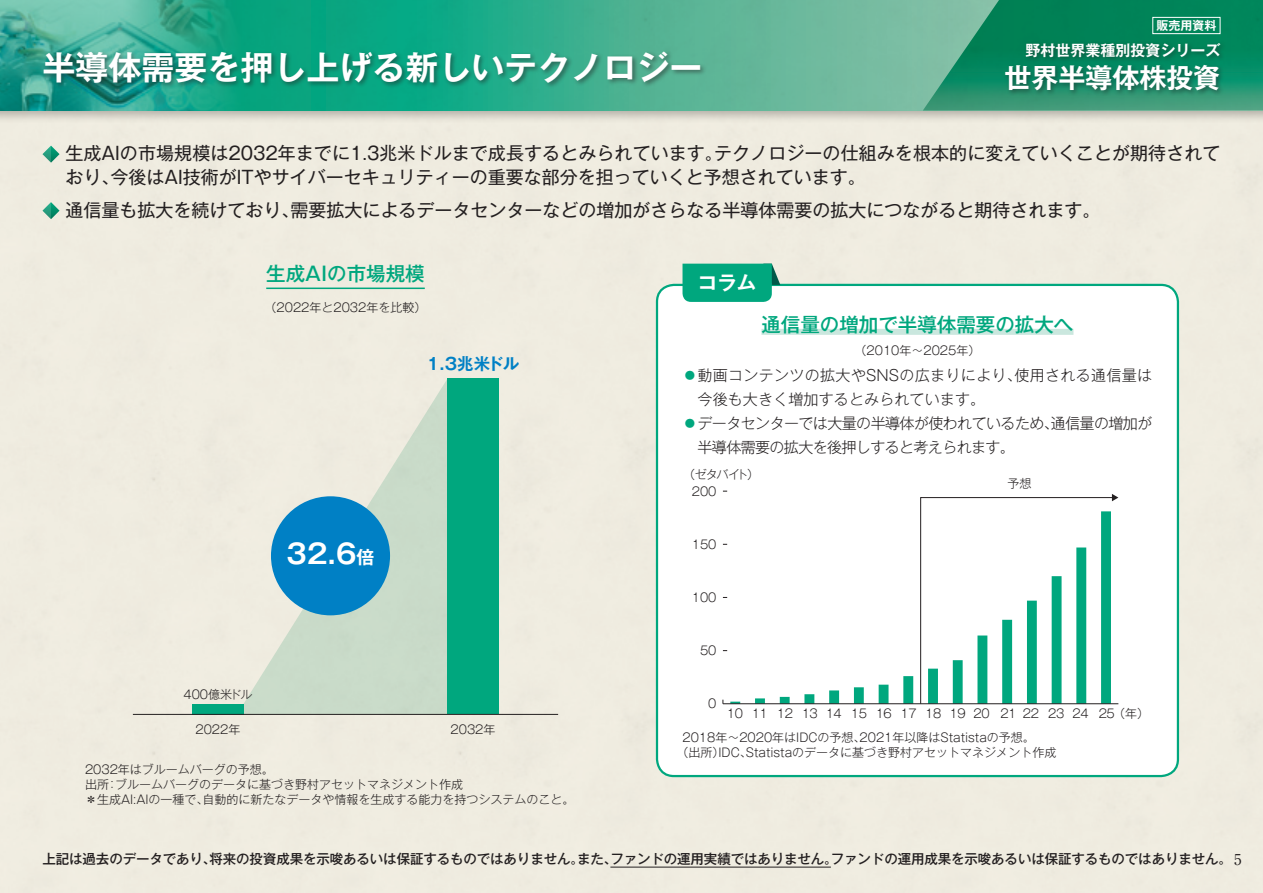
<style>
.page{position:relative;width:1263px;height:893px;background:#fff}
.page>*{position:absolute;margin:0;border:0;box-sizing:border-box;transform-origin:0 0}
.t1{font:700 33px "Gothic MB101 Pr 5 De";color:#fff}
.t2{font:700 27px "Gothic MB101 Pr 5 De";color:#fff}
.t3{font:500 19.5px "Gothic MB101 Pr 5";color:#00a77e}
.t4{font:700 19.5px "Gothic MB101 Pr 5 De";color:#fff}
.t5{font:18px/24px "Gothic MB101 Pr 5";color:#231f20}
.t6{font:700 16.5px "Gothic MB101 Pr 5 De";letter-spacing:-.025em;color:#0080c5}
.t7{font:300 15px "Gothic MB101 Pr 5";letter-spacing:-.04em;color:#231f20}
.t8{font:300 15px "Gothic MB101 Pr 5";letter-spacing:.025em;color:#231f20}
.t9{font:300 15px "Gothic MB101 Pr 5";letter-spacing:.01em;color:#231f20}
.t10{font:700 15px "Gothic MB101 Pr 5 De";color:#fff}
.t11{font:15px "Ryumin Pr 5";color:#231f20}
.t12{font:500 13.5px "Gothic MB101 Pr 5";letter-spacing:-.01em;color:#231f20}
.t13{font:300 12px/15px "Gothic MB101 Pr 5";color:#231f20}
.t14{font:300 12px "Gothic MB101 Pr 5";letter-spacing:-.03em;color:#231f20}
.t15{font:700 12px "Gothic MB101 Pr 5 De";color:#fff}
.s1{font-size:18px}
.s2{font-weight:400;color:#00a77e}
</style>
<div class="page">
<div style="left:0;top:123px;width:1263px;height:770px;background:#efece0"></div>
<div style="left:0;top:0;width:1263px;height:123px;background:#231f20;opacity:.3"></div>
<svg style="left:242px;top:0;width:681px;height:111px;background:#42b191"></svg>
<svg style="left:923px;top:0;width:340px;height:111px;background:#25936e"></svg>
<img style="left:0;top:0;width:242px;height:111px">
<div style="left:41px;top:48px;width:665px;height:41px;background:#231f20;opacity:.5"></div>
<hr style="left:610px;top:867px;width:221px;height:1px;background:#231f20">
<div style="left:1152px;top:17px;width:68px;height:17px;border:1px solid #fff"></div>
<div style="left:1003px;top:40px;width:223px;height:56px;background:#231f20;opacity:.5"></div>
<svg style="left:43px;top:146px;width:17px;height:17px"></svg>
<svg style="left:43px;top:202px;width:17px;height:17px"></svg>
<hr style="left:266px;top:288px;width:159px;height:1px;background:#00a77e">
<svg style="left:243px;top:378px;width:205px;height:336px;background:#dae2d3"></svg>
<div style="left:448px;top:378px;width:51px;height:336px;background:#00a77e"></div>
<div style="left:192px;top:704px;width:51px;height:10px;background:#00a77e"></div>
<hr style="left:133px;top:714px;width:425px;height:1px;background:#231f20">
<div style="left:271px;top:496px;width:119px;height:119px;background:#0080c5;border-radius:50%"></div>
<div style="left:657px;top:285px;width:521px;height:491px;background:#fff;border-radius:17px"></div>
<div style="left:656px;top:284px;width:523px;height:493px;border:2px solid #00a77e;border-radius:17px"></div>
<div style="left:761px;top:329px;width:312px;height:6px;background:#cae7de"></div>
<svg style="left:682px;top:264px;width:98px;height:38px;background:#11aa85"></svg>
<svg style="left:730px;top:676px;width:184px;height:27px"></svg>
<hr style="left:723px;top:703px;width:395px;height:1px;background:#231f20">
<svg style="left:920px;top:494px;width:198px;height:210px"></svg>
<h1 class="t1" style="left:43px;top:40px;width:662px">半導体需要を押し上げる新しいテクノロジー</h1>
<p class="t15" style="left:1156px;top:16px;width:61px">販売用資料</p>
<p class="t10" style="left:1025px;top:38px;width:196px">野村世界業種別投資シリーズ</p>
<h2 class="t2" style="left:1004px;top:55px;width:217px">世界半導体株投資</h2>
<h3 class="t5" style="left:66px;top:140px;width:1156px">生成AIの市場規模は2032年までに1.3兆米ドルまで成長するとみられています。テクノロジーの仕組みを根本的に変えていくことが期待されており、今後はAI技術がITやサイバーセキュリティーの重要な部分を担っていくと予想されています。</h3>
<h3 class="t5" style="left:66px;top:197px;width:1037px">通信量も拡大を続けており、需要拡大によるデータセンターなどの増加がさらなる半導体需要の拡大につながると期待されます。</h3>
<h3 class="t3" style="left:266px;top:257px;width:160px">生成AIの市場規模</h3>
<p class="t13" style="left:265px;top:299px;width:163px">（2022年と2032年を比較）</p>
<h3 class="t6" style="left:427px;top:350px;width:94px">1.3兆米ドル</h3>
<h2 class="t2" style="left:286px;top:531px;width:89px">32.6<span class="s1">倍</span></h2>
<p class="t13" style="left:183px;top:686px;width:70px">400億米ドル</p>
<p class="t13" style="left:195px;top:720px;width:46px">2022年</p>
<p class="t13" style="left:451px;top:720px;width:46px">2032年</p>
<p class="t13" style="left:85px;top:761px;width:491px">2032年はブルームバーグの予想。<br>出所：ブルームバーグのデータに基づき野村アセットマネジメント作成<br>＊生成AI:AIの一種で、自動的に新たなデータや情報を生成する能力を持つシステムのこと。</p>
<h3 class="t4" style="left:698px;top:267px;width:60px">コラム</h3>
<h3 class="t3" style="left:761px;top:308px;width:314px">通信量の増加で半導体需要の拡大へ</h3>
<p class="t13" style="left:854px;top:342px;width:127px">（2010年～2025年）</p>
<p class="t8" style="left:682px;top:363px;width:471px"><span class="s2">⃝</span>動画コンテンツの拡大やSNSの広まりにより、使用される通信量は</p>
<p class="t9" style="left:697px;top:387px;width:289px">今後も大きく増加するとみられています。</p>
<p class="t7" style="left:682px;top:411px;width:471px"><span class="s2">⃝</span>データセンターでは大量の半導体が使われているため、通信量の増加が</p>
<p class="t7" style="left:697px;top:435px;width:319px">半導体需要の拡大を後押しすると考えられます。</p>
<p class="t13" style="left:692px;top:483px;width:26px">200</p>
<p class="t13" style="left:683px;top:466px;width:78px">（ゼタバイト）</p>
<p class="t13" style="left:1007px;top:475px;width:25px">予想</p>
<p class="t13" style="left:692px;top:536px;width:26px">150</p>
<p class="t13" style="left:692px;top:589px;width:26px">100</p>
<p class="t13" style="left:700px;top:642px;width:18px">50</p>
<p class="t13" style="left:708px;top:695px;width:10px">0</p>
<p class="t14" style="left:727px;top:704px;width:424px">10 11 12 13 14 15 16 17 18 19 20 21 22 23 24 25（年）</p>
<p class="t13" style="left:676px;top:729px;width:381px;text-indent:6px">2018年～2020年はIDCの予想、2021年以降はStatistaの予想。<br>（出所）IDC、Statistaのデータに基づき野村アセットマネジメント作成</p>
<p class="t12" style="left:43px;top:848px;width:1191px">上記は過去のデータであり、将来の投資成果を示唆あるいは保証するものではありません。また、ファンドの運用実績ではありません。ファンドの運用成果を示唆あるいは保証するものではありません。</p>
<p class="t11" style="left:1234px;top:847px;width:9px">5</p>
</div>
